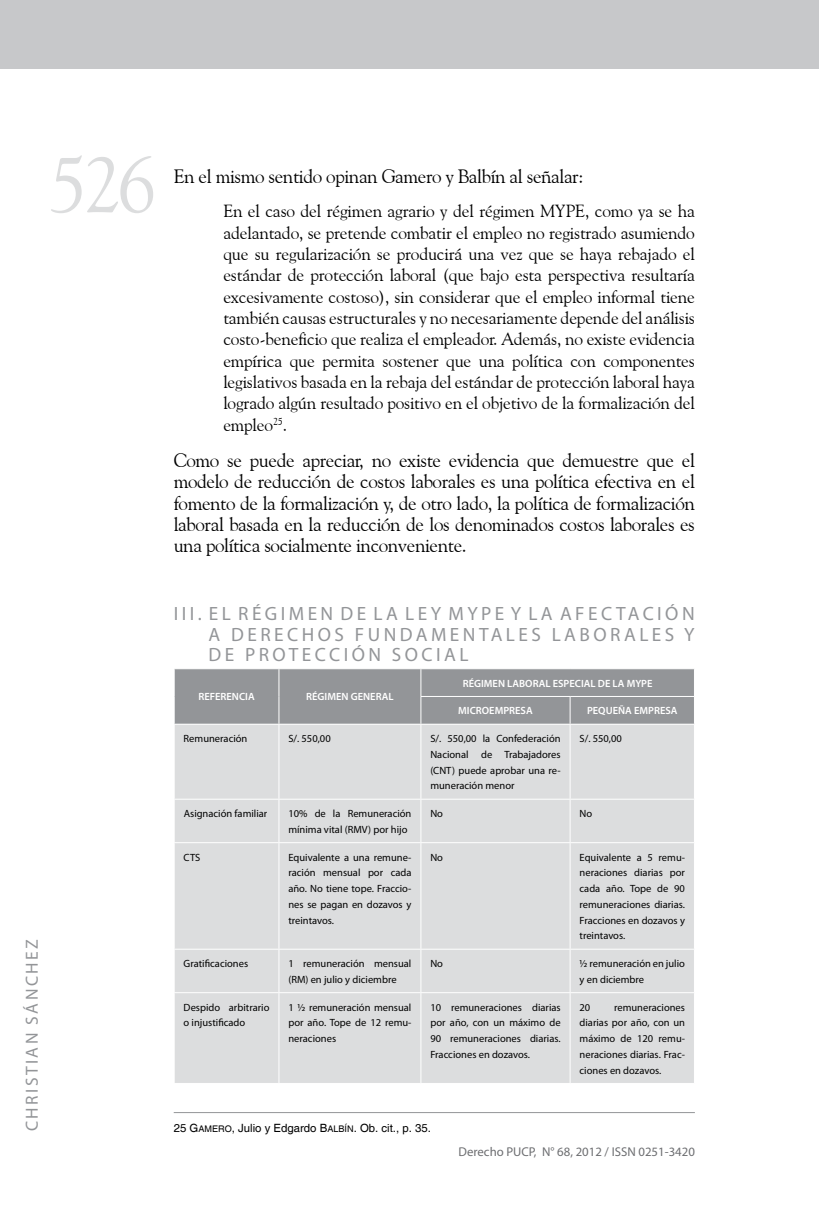
<style>
.page{position:relative;width:819px;height:1206px;background:#fff}
.page>*{position:absolute;margin:0;border:0;box-sizing:border-box;transform-origin:0 0}
.t1{font:78.75px "Goudy Old Style BT";color:#dcddde}
.t2{font:19.25px/21.3px "Goudy Old Style BT";letter-spacing:-.02em;color:#000;text-align:justify}
.t3{font:19.25px/20.5px "Myriad Pro";letter-spacing:.18em;color:#939598;text-align:justify}
.t4{font:17.5px/21.3px "Goudy Old Style BT";letter-spacing:-.01em;color:#000;text-align:justify}
.t5{font:17.5px "Myriad Pro";letter-spacing:.14em;color:#939598}
.t6{font:12.78px "Myriad Pro";color:#6d6e71}
.t7{font:11.38px "Helvetica";color:#000}
.t8{font:10.5px/15.8px "Myriad Pro";color:#000;text-align:justify}
.t9{font:600 10.5px "Myriad Pro";color:#fff}
.s1{font-family:"Goudy Old Style BT Roman SC800"}
.s2{font-family:"Helvetica SC800"}
.s3{font-family:"Helvetica SC800";font-size:9.1px}
</style>
<div class="page">
<div style="left:0;top:0;width:819px;height:69px;background:#c7c8ca"></div>
<div style="left:175px;top:725px;width:519px;height:358px;background:#dcddde"></div>
<div style="left:174px;top:669px;width:521px;height:55px;background:#939598"></div>
<hr style="left:174px;top:723px;width:105px;height:1px;background:#fff">
<hr style="left:279px;top:723px;width:142px;height:1px;background:#fff">
<hr style="left:278px;top:724px;width:1px;height:74px;background:#fff">
<hr style="left:421px;top:723px;width:149px;height:1px;background:#fff">
<hr style="left:420px;top:724px;width:1px;height:74px;background:#fff">
<hr style="left:570px;top:723px;width:124px;height:1px;background:#fff">
<hr style="left:569px;top:724px;width:1px;height:74px;background:#fff">
<hr style="left:174px;top:798px;width:105px;height:1px;background:#fff">
<hr style="left:279px;top:798px;width:142px;height:1px;background:#fff">
<hr style="left:278px;top:799px;width:1px;height:43px;background:#fff">
<hr style="left:421px;top:798px;width:149px;height:1px;background:#fff">
<hr style="left:420px;top:799px;width:1px;height:43px;background:#fff">
<hr style="left:570px;top:798px;width:124px;height:1px;background:#fff">
<hr style="left:569px;top:799px;width:1px;height:43px;background:#fff">
<hr style="left:174px;top:842px;width:105px;height:1px;background:#fff">
<hr style="left:279px;top:842px;width:142px;height:1px;background:#fff">
<hr style="left:278px;top:843px;width:1px;height:105px;background:#fff">
<hr style="left:421px;top:842px;width:149px;height:1px;background:#fff">
<hr style="left:420px;top:843px;width:1px;height:105px;background:#fff">
<hr style="left:570px;top:842px;width:124px;height:1px;background:#fff">
<hr style="left:569px;top:843px;width:1px;height:105px;background:#fff">
<hr style="left:174px;top:948px;width:105px;height:1px;background:#fff">
<hr style="left:279px;top:948px;width:142px;height:1px;background:#fff">
<hr style="left:278px;top:949px;width:1px;height:43px;background:#fff">
<hr style="left:421px;top:948px;width:149px;height:1px;background:#fff">
<hr style="left:420px;top:949px;width:1px;height:43px;background:#fff">
<hr style="left:570px;top:948px;width:124px;height:1px;background:#fff">
<hr style="left:569px;top:949px;width:1px;height:43px;background:#fff">
<hr style="left:174px;top:992px;width:105px;height:1px;background:#fff">
<hr style="left:279px;top:992px;width:142px;height:1px;background:#fff">
<hr style="left:278px;top:993px;width:1px;height:90px;background:#fff">
<hr style="left:421px;top:992px;width:149px;height:1px;background:#fff">
<hr style="left:420px;top:993px;width:1px;height:90px;background:#fff">
<hr style="left:570px;top:992px;width:124px;height:1px;background:#fff">
<hr style="left:569px;top:993px;width:1px;height:90px;background:#fff">
<hr style="left:174px;top:1112px;width:520px;height:1px;background:#939598">
<h1 class="t1" style="left:49px;top:136px;width:109px">526</h1>
<h3 class="t5" style="left:21px;top:1131px;width:194px;rotate:-90deg">Christian Sánchez</h3>
<h2 class="t2" style="left:174px;top:166px;width:411px">En el mismo sentido opinan Gamero y Balbín al señalar:</h2>
<p class="t4" style="left:223px;top:200px;width:473px">En el caso del régimen agrario y del régimen <span class="s1">MYPE</span>, como ya se ha adelantado, se pretende combatir el empleo no registrado asumiendo que su regularización se producirá una vez que se haya rebajado el estándar de protección laboral (que bajo esta perspectiva resultaría excesivamente costoso), sin considerar que el empleo informal tiene también causas estructurales y no necesariamente depende del análisis costo-beneficio que realiza el empleador. Además, no existe evidencia empírica que permita sostener que una política con componentes legislativos basada en la rebaja del estándar de protección laboral haya logrado algún resultado positivo en el objetivo de la formalización del empleo<sup>25</sup>.</p>
<p class="t2" style="left:174px;top:449px;width:522px">Como se puede apreciar, no existe evidencia que demuestre que el modelo de reducción de costos laborales es una política efectiva en el fomento de la formalización y, de otro lado, la política de formalización laboral basada en la reducción de los denominados costos laborales es una política socialmente inconveniente.</p>
<h2 class="t3" style="left:209px;top:603px;width:487px;text-indent:302px">y la afec tac ión a derech os fundamentales laborales y de protecc ión soc ial</h2>
<p class="t9" style="left:198px;top:690px;width:58px">REFERENCIA</p>
<p class="t9" style="left:306px;top:690px;width:89px">RÉGIMEN GENERAL</p>
<h2 class="t3" style="left:174px;top:603px;width:289px">III . El régimen de la Ley MYPE</h2>
<p class="t9" style="left:463px;top:676px;width:191px">RÉGIMEN LABORAL ESPECIAL DE LA MYPE</p>
<p class="t9" style="left:458px;top:704px;width:76px">MICROEMPRESA</p>
<p class="t9" style="left:587px;top:704px;width:92px">PEQUEÑA EMPRESA</p>
<p class="t8" style="left:184px;top:730px;width:65px">Remuneración</p>
<p class="t8" style="left:288px;top:730px;width:44px">S/. 550,00</p>
<p class="t8" style="left:430px;top:730px;width:132px">S/. 550,00 la Confederación Nacional de Trabajadores (CNT) puede aprobar una re&shy;muneración menor</p>
<p class="t8" style="left:579px;top:730px;width:44px">S/. 550,00</p>
<p class="t8" style="left:184px;top:805px;width:85px">asignación familiar</p>
<p class="t8" style="left:288px;top:805px;width:124px">10% de la Remuneración mínima vital (RMV</p>
<p class="t8" style="left:430px;top:805px;width:14px">No</p>
<p class="t8" style="left:579px;top:805px;width:14px">No</p>
<p class="t8" style="left:368px;top:821px;width:41px">) por hijo</p>
<p class="t8" style="left:184px;top:849px;width:13px">CTS</p>
<p class="t8" style="left:288px;top:849px;width:124px">Equivalente a una remune&shy;ración mensual por cada año. No tiene tope. Fraccio&shy;nes se pagan en dozavos y treintavos.</p>
<p class="t8" style="left:430px;top:849px;width:14px">No</p>
<p class="t8" style="left:579px;top:849px;width:107px">Equivalente a 5 remu&shy;neraciones diarias por cada año. Tope de 90 remuneraciones diarias.<br>Fracciones en dozavos y treintavos.</p>
<p class="t8" style="left:184px;top:955px;width:66px">Gratificaciones</p>
<p class="t8" style="left:288px;top:955px;width:124px">1 remuneración mensual (RM) en julio y diciembre</p>
<p class="t8" style="left:430px;top:955px;width:14px">No</p>
<p class="t8" style="left:579px;top:955px;width:107px">½ remuneración en julio y en diciembre</p>
<p class="t8" style="left:184px;top:998px;width:87px">Despido arbitrario o injustificado</p>
<p class="t8" style="left:288px;top:998px;width:124px">1 ½ remuneración mensual por año. Tope de 12 remu&shy;neraciones</p>
<p class="t8" style="left:430px;top:998px;width:132px">10 remuneraciones diarias por año, con un máximo de 90 remuneraciones diarias.<br>Fracciones en dozavos.</p>
<p class="t8" style="left:579px;top:998px;width:12px">20</p>
<p class="t8" style="left:579px;top:998px;width:107px;text-indent:35px">remuneraciones diarias por año, con un máximo de 120 remu&shy;neraciones diarias. Frac&shy;ciones en dozavos.</p>
<p class="t7" style="left:174px;top:1120px;width:259px">25 <span class="s2">G</span><span class="s3">AMERO</span>, Julio y Edgardo <span class="s2">B</span><span class="s3">ALBÍN</span>. Ob. cit., p. 35.</p>
<p class="t6" style="left:458px;top:1144px;width:160px">Derecho PUCP, N° 68, 2012 / ISSN</p>
<p class="t6" style="left:638px;top:1144px;width:58px">0251-3420</p>
</div>
